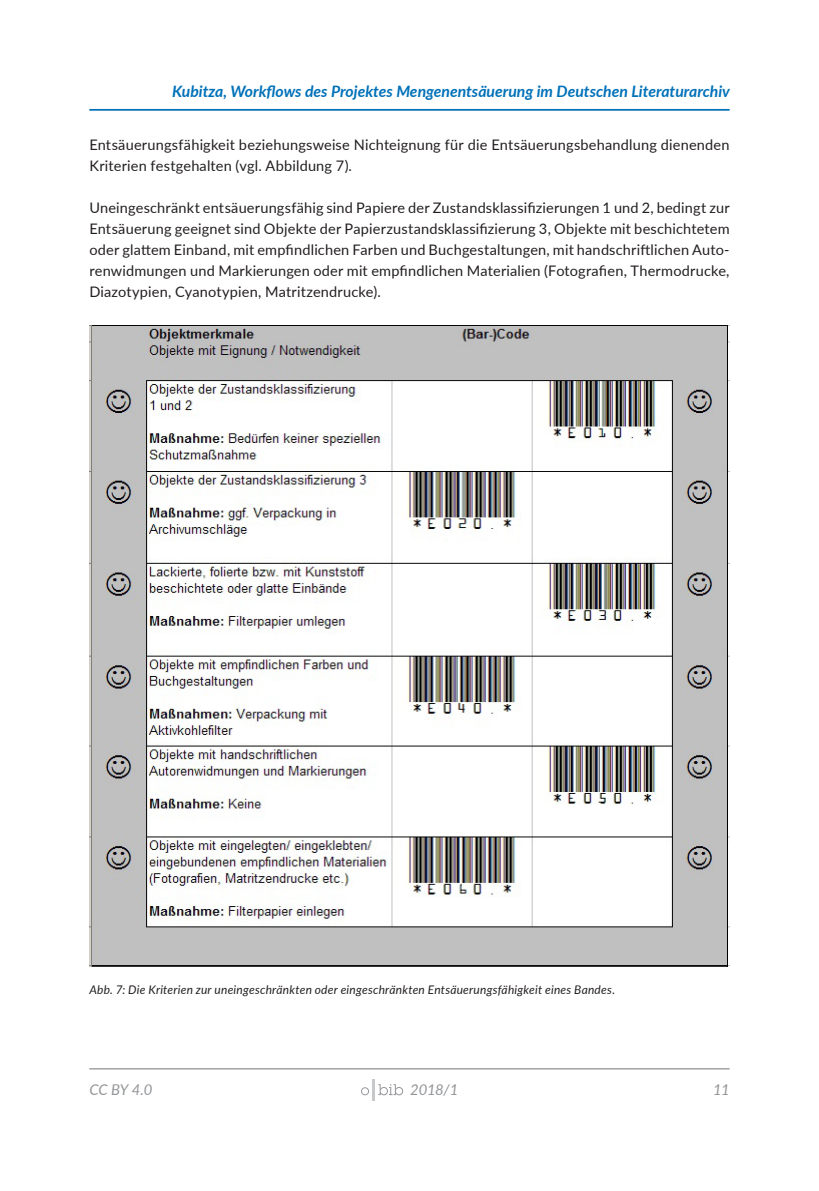
<style>
.page{position:relative;width:819px;height:1191px;background:#fff}
.page>*{position:absolute;margin:0;border:0;box-sizing:border-box;transform-origin:0 0}
.t1{font:italic 700 15.75px "Lato";color:#0071b9}
.t2{font:italic 14.88px "Lato";letter-spacing:-.02em;color:#939598}
.paragraph{font:14.53px/21px "Lato";letter-spacing:.015em;color:#231f20}
.t3{font:italic 11.9px "Lato";letter-spacing:.02em;color:#231f20}
</style>
<div class="page">
<hr style="left:89px;top:1068px;width:640px;height:1px;background:#939598">
<hr style="left:372px;top:1079px;width:3px;height:21px;background:#c7c8ca">
<svg style="left:361px;top:1087px;width:8px;height:8px"></svg>
<svg style="left:378px;top:1084px;width:25px;height:11px"></svg>
<img style="left:89px;top:326px;width:640px;height:640px">
<hr style="left:89px;top:109px;width:640px;height:2px;background:#0071b9">
<p class="t1" style="left:172px;top:80px;width:559px">Kubitza, Workflows des Projektes Mengenentsäuerung im Deutschen Literaturarchiv</p>
<p class="paragraph" style="left:89px;top:134px;width:641px">Entsäuerungsfähigkeit beziehungsweise Nichteignung für die Entsäuerungsbehandlung dienenden<br>Kriterien festgehalten (vgl. Abbildung 7).</p>
<p class="paragraph" style="left:89px;top:197px;width:641px;text-align:justify">Uneingeschränkt entsäuerungsfähig sind Papiere der Zustandsklassifizierungen 1 und 2, bedingt zur Entsäuerung geeignet sind Objekte der Papierzustandsklassifizierung 3, Objekte mit beschichtetem oder glattem Einband, mit empfindlichen Farben und Buchgestaltungen, mit handschriftlichen Auto&shy;renwidmungen und Markierungen oder mit empfindlichen Materialien (Fotografien, Thermodrucke, Diazotypien, Cyanotypien, Matritzendrucke).</p>
<p class="t3" style="left:89px;top:980px;width:527px">Abb. 7: Die Kriterien zur uneingeschränkten oder eingeschränkten Entsäuerungsfähigkeit eines Bandes.</p>
<p class="t2" style="left:89px;top:1079px;width:65px">CC BY 4.0</p>
<p class="t2" style="left:410px;top:1079px;width:50px">2018/1</p>
<p class="t2" style="left:713px;top:1079px;width:18px">11</p>
</div>
